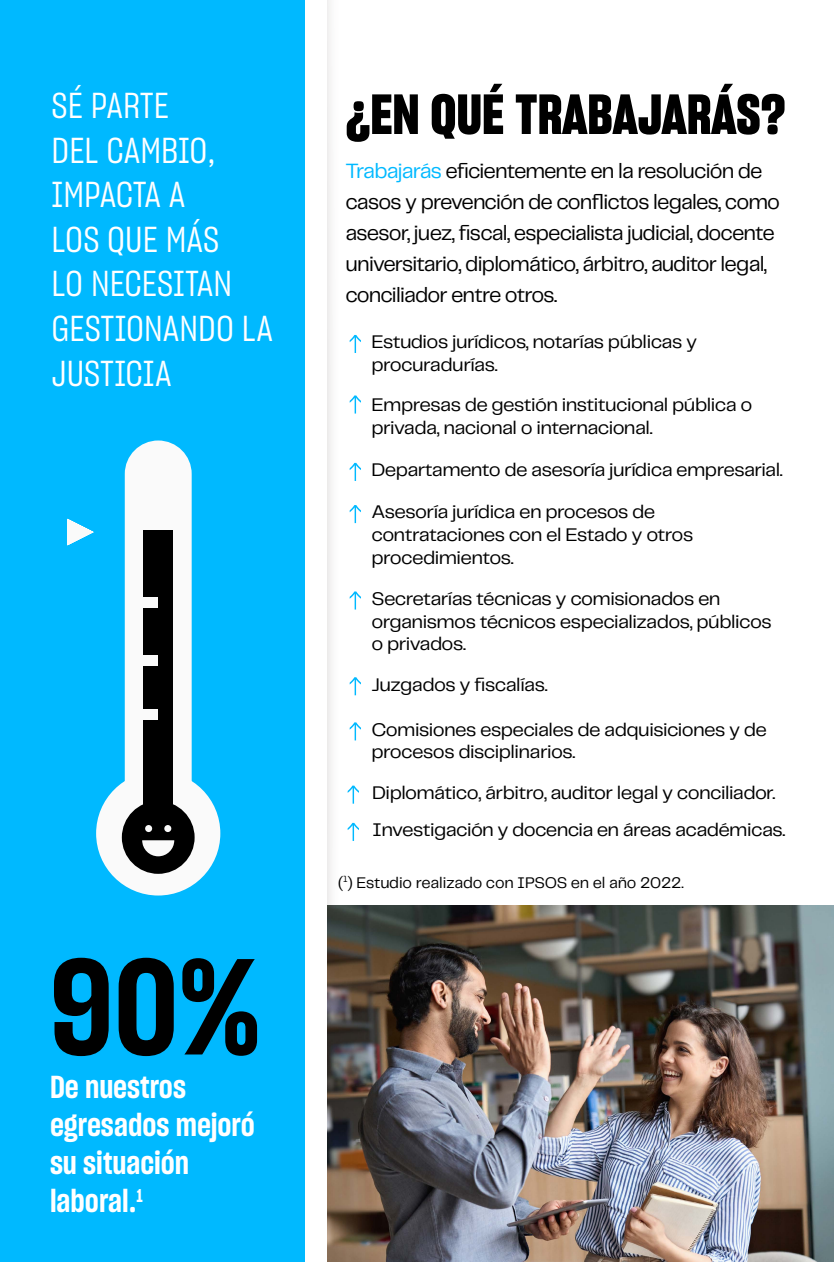
<style>
.page{position:relative;width:834px;height:1262px;background:#fff}
.page>*{position:absolute;margin:0;border:0;box-sizing:border-box;transform-origin:0 0}
.t1{font:133.05px "Sharp Grotesk Semi Bold 15";color:#000}
.t2{font:55px "Sharp Grotesk Bold 15";color:#000}
.t3{font:35.5px/44.5px "Sharp Grotesk Book 15";color:#fff}
.t4{font:31px/38px "Sharp Grotesk Semi Bold 15";color:#fff}
.t5{font:21.5px/31px "Telegraf";letter-spacing:-.04em;color:#000}
.t6{font:19px/22.8px "Telegraf";letter-spacing:-.03em;color:#000;scale:1.05 1}
.t7{font:16px "Telegraf";letter-spacing:-.015em;color:#000}
.s1{color:#00b9ff}
</style>
<div class="page">
<div style="left:0;top:0;width:316px;height:1262px;background:#00b9ff"></div>
<svg style="left:327px;top:0;width:11px;height:906px"></svg>
<svg style="left:350px;top:335px;width:11px;height:18px"></svg>
<svg style="left:350px;top:395px;width:11px;height:19px"></svg>
<svg style="left:350px;top:463px;width:11px;height:18px"></svg>
<svg style="left:350px;top:505px;width:11px;height:18px"></svg>
<svg style="left:350px;top:591px;width:11px;height:19px"></svg>
<svg style="left:350px;top:677px;width:11px;height:18px"></svg>
<svg style="left:350px;top:722px;width:11px;height:18px"></svg>
<svg style="left:348px;top:786px;width:11px;height:18px"></svg>
<svg style="left:348px;top:823px;width:11px;height:18px"></svg>
<div style="left:306px;top:0;width:21px;height:1262px;background:#fff"></div>
<svg style="left:67px;top:519px;width:27px;height:26px"></svg>
<div style="left:96px;top:771px;width:124px;height:125px;background:#fafafa;border-radius:50%"></div>
<div style="left:125px;top:441px;width:67px;height:381px;background:#fafafa"></div>
<div style="left:122px;top:801px;width:73px;height:73px;background:#000;border-radius:50%"></div>
<div style="left:143px;top:530px;width:30px;height:318px;background:#000"></div>
<div style="left:145px;top:825px;width:7px;height:7px;background:#fafafa;border-radius:50%"></div>
<div style="left:164px;top:825px;width:7px;height:7px;background:#fafafa;border-radius:50%"></div>
<svg style="left:142px;top:840px;width:32px;height:16px"></svg>
<div style="left:138px;top:597px;width:20px;height:11px;background:#fafafa"></div>
<div style="left:138px;top:655px;width:20px;height:11px;background:#fafafa"></div>
<div style="left:138px;top:709px;width:20px;height:11px;background:#fafafa"></div>
<img style="left:327px;top:906px;width:507px;height:356px">
<h3 class="t3" style="left:52px;top:82px;width:223px">SÉ PARTE<br>DEL CAMBIO,<br>IMPACTA A<br>LOS QUE MÁS<br>LO NECESITAN<br>GESTIONANDO LA<br>JUSTICIA</h3>
<h2 class="t2" style="left:346px;top:76px;width:441px">¿EN QUÉ TRABAJARÁS?</h2>
<p class="t5" style="left:345px;top:155px;width:436px"><span class="s1">Trabajarás</span> eficientemente en la resolución de casos y prevención de conflictos legales, como asesor, juez, fiscal, especialista judicial, docente universitario, diplomático, árbitro, auditor legal, conciliador entre otros.</p>
<p class="t6" style="left:371px;top:330px;width:312px">Estudios jurídicos, notarías públicas y procuradurías.</p>
<p class="t6" style="left:371px;top:393px;width:364px">Empresas de gestión institucional pública o privada, nacional o internacional.</p>
<p class="t6" style="left:371px;top:458px;width:393px">Departamento de asesoría jurídica empresarial.</p>
<p class="t6" style="left:371px;top:500px;width:308px">Asesoría jurídica en procesos de contrataciones con el Estado y otros procedimientos.</p>
<p class="t6" style="left:371px;top:586px;width:383px">Secretarías técnicas y comisionados en organismos técnicos especializados, públicos o privados.</p>
<p class="t6" style="left:371px;top:672px;width:169px">Juzgados y fiscalías.</p>
<p class="t6" style="left:371px;top:717px;width:378px">Comisiones especiales de adquisiciones y de procesos disciplinarios.</p>
<p class="t6" style="left:372px;top:773px;width:395px;line-height:37.2px">Diplomático, árbitro, auditor legal y conciliador.<br>Investigación y docencia en áreas académicas.</p>
<h1 class="t1" style="left:50px;top:914px;width:212px">90%</h1>
<h3 class="t4" style="left:50px;top:1067px;width:206px">De nuestros egresados mejoró su situación laboral.<sup>1</sup></h3>
<p class="t7" style="left:338px;top:872px;width:347px">(<sup>1</sup>) Estudio realizado con IPSOS en el año 2022.</p>
</div>
